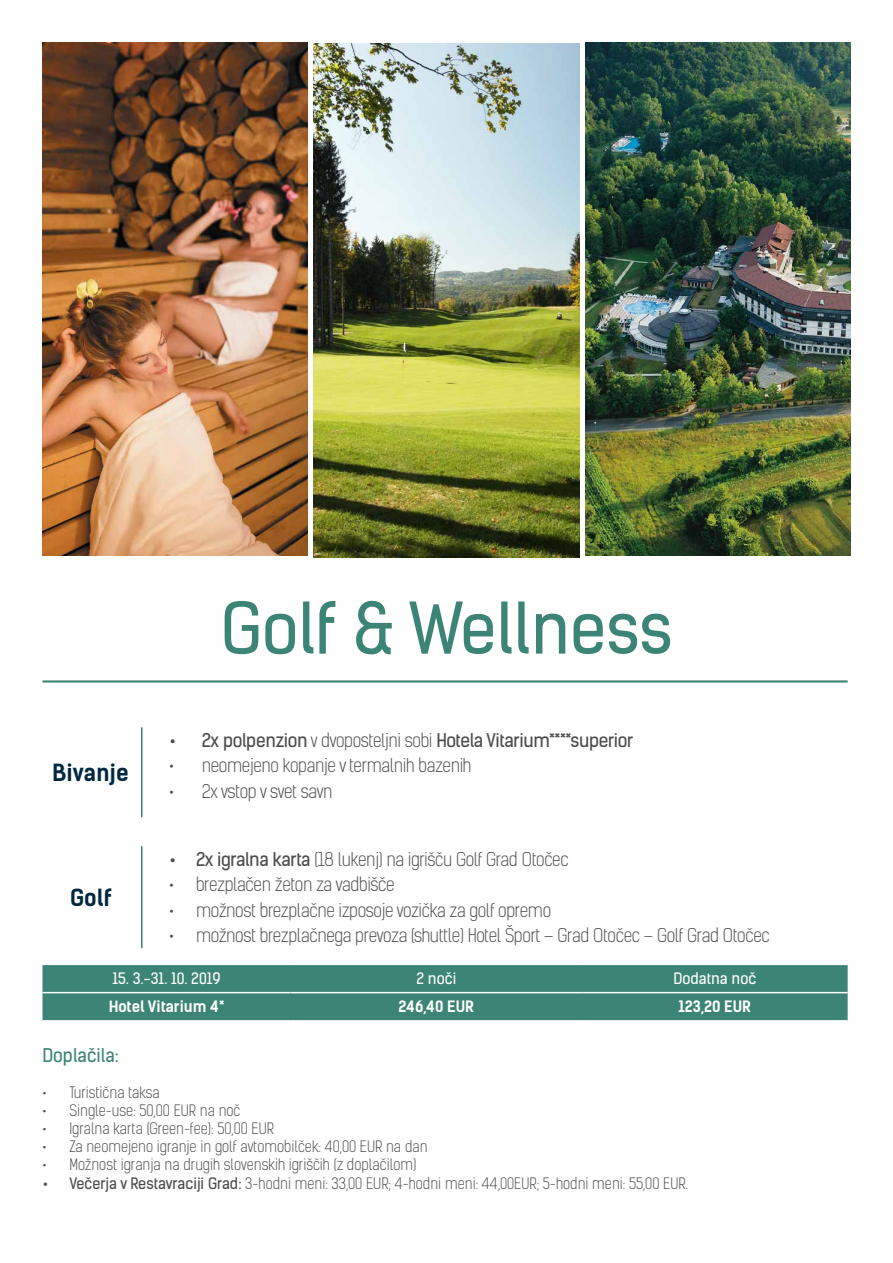
<style>
.page{position:relative;width:893px;height:1263px;background:#fff}
.page>*{position:absolute;margin:0;border:0;box-sizing:border-box;transform-origin:0 0}
.t1{font:67.5px "Kelson Sans";color:#3c8476}
.t2{font:700 22.5px "Kelson Sans";color:#00283e}
.t3{font:300 18px "Kelson Sans";letter-spacing:-.02em;color:#4d4d4f}
.t4{font:18px "Kelson Sans";letter-spacing:-.02em;color:#4d4d4f}
.t5{font:18px "Kelson Sans";color:#3c8476}
.t6{font:300 15px "Kelson Sans";color:#4d4d4f}
.t7{font:700 15px "Kelson Sans";color:#fff}
.t8{font:15px "Kelson Sans";color:#fff}
.s1{font-weight:300}
.s2{font-weight:400}
</style>
<div class="page">
<hr style="left:141px;top:727px;width:1px;height:90px;background:#3c8476">
<hr style="left:141px;top:846px;width:1px;height:102px;background:#3c8476">
<hr style="left:43px;top:680px;width:805px;height:2px;background:#3c8476">
<div style="left:43px;top:965px;width:805px;height:55px;background:#3c8476"></div>
<hr style="left:43px;top:992px;width:248px;height:1px;background:#fff">
<hr style="left:291px;top:992px;width:291px;height:1px;background:#fff">
<hr style="left:582px;top:992px;width:266px;height:1px;background:#fff">
<img style="left:43px;top:43px;width:265px;height:513px">
<img style="left:314px;top:44px;width:265px;height:513px">
<img style="left:585px;top:43px;width:265px;height:513px">
<h2 class="t2" style="left:53px;top:758px;width:78px">Bivanje</h2>
<h2 class="t2" style="left:70px;top:883px;width:43px">Golf</h2>
<h1 class="t1" style="left:221px;top:587px;width:453px">Golf &amp; Wellness</h1>
<p class="t4" style="left:169px;top:729px;width:466px">• 2x polpenzion <span class="s1">v dvoposteljni sobi</span> Hotela Vitarium****superior</p>
<p class="t3" style="left:169px;top:755px;width:304px">• neomejeno kopanje v termalnih bazenih</p>
<p class="t3" style="left:169px;top:780px;width:165px">• 2x vstop v svet savn</p>
<p class="t3" style="left:169px;top:848px;width:401px"><span class="s2">• 2x igralna karta</span> (18 lukenj) na igrišču Golf Grad Otočec</p>
<p class="t3" style="left:169px;top:874px;width:227px">• brezplačen žeton za vadbišče</p>
<p class="t3" style="left:169px;top:899px;width:384px">• možnost brezplačne izposoje vozička za golf opremo</p>
<p class="t3" style="left:169px;top:925px;width:602px">• možnost brezplačnega prevoza (shuttle) Hotel Šport – Grad Otočec – Golf Grad Otočec</p>
<p class="t8" style="left:112px;top:969px;width:110px">15. 3.-31. 10. 2019</p>
<p class="t8" style="left:416px;top:969px;width:41px">2 noči</p>
<p class="t8" style="left:673px;top:969px;width:84px">Dodatna noč</p>
<p class="t7" style="left:109px;top:997px;width:117px">Hotel Vitarium 4*</p>
<p class="t7" style="left:399px;top:997px;width:77px">246,40 EUR</p>
<p class="t7" style="left:679px;top:997px;width:74px">123,20 EUR</p>
<p class="t5" style="left:43px;top:1045px;width:78px">Doplačila:</p>
<p class="t6" style="left:43px;top:1084px;width:119px">• Turistična taksa</p>
<p class="t6" style="left:43px;top:1102px;width:200px">• Single-use: 50,00 EUR na noč</p>
<p class="t6" style="left:43px;top:1120px;width:233px">• Igralna karta (Green-fee): 50,00 EUR</p>
<p class="t6" style="left:43px;top:1138px;width:387px">• Za neomejeno igranje in golf avtomobilček: 40,00 EUR na dan</p>
<p class="t6" style="left:43px;top:1156px;width:375px">• Možnost igranja na drugih slovenskih igriščih (z doplačilom)</p>
<p class="t6" style="left:43px;top:1174px;width:647px"><span class="s2">• Večerja v Restavraciji Grad:</span> 3-hodni meni: 33,00 EUR; 4-hodni meni: 44,00EUR; 5-hodni meni: 55,00 EUR.</p>
</div>
